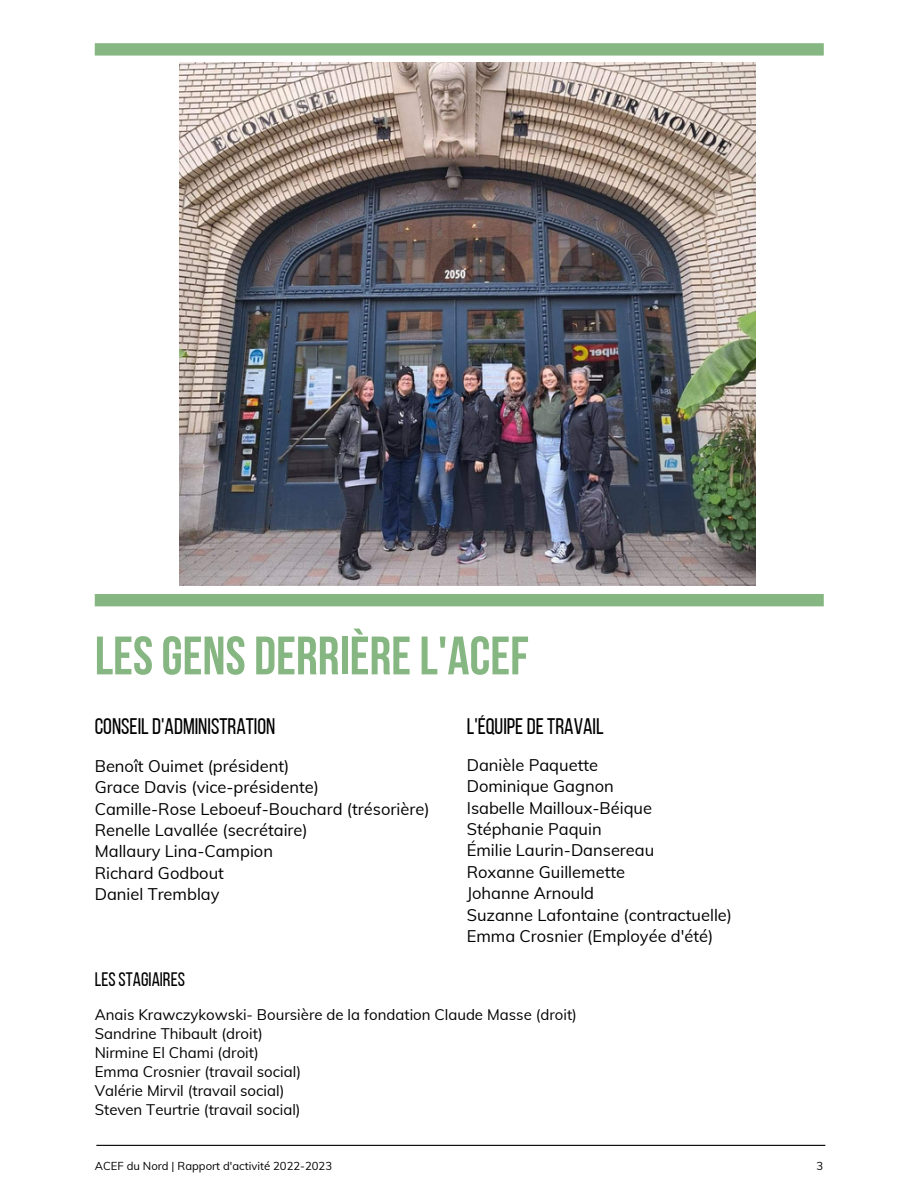
<style>
.page{position:relative;width:918px;height:1188px;background:#fff}
.page>*{position:absolute;margin:0;border:0;box-sizing:border-box;transform-origin:0 0}
.t1{font:700 54px "Bebas Neue";color:#86b681}
.t2{font:22.5px "Bebas Neue";color:#000}
.t3{font:19.5px "Bebas Neue";color:#000}
.t4{font:16.5px "Muli";color:#000}
.t5{font:15px "Muli";color:#000}
.t6{font:11.25px "Muli";color:#000}
</style>
<div class="page">
<div style="left:95px;top:43px;width:729px;height:13px;background:#86b681"></div>
<hr style="left:96px;top:1145px;width:729px;height:1px;background:#000">
<div style="left:95px;top:594px;width:729px;height:12px;background:#86b681"></div>
<img style="left:179px;top:63px;width:576px;height:523px">
<p class="t1" style="left:95px;top:634px;width:435px">LES GENS DERRIÈREL'ACEF</p>
<p class="t2" style="left:95px;top:717px;width:182px">CONSEILD'ADMINISTRATION</p>
<p class="t4" style="left:95px;top:755px;width:196px">Benoît Ouimet (président)</p>
<p class="t4" style="left:95px;top:777px;width:226px">Grace Davis (vice-présidente)</p>
<p class="t4" style="left:95px;top:798px;width:336px">Camille-Rose Leboeuf-Bouchard (trésorière)</p>
<p class="t4" style="left:95px;top:819px;width:214px">Renelle Lavallée (secrétaire)</p>
<p class="t4" style="left:95px;top:841px;width:180px">Mallaury Lina-Campion</p>
<p class="t4" style="left:95px;top:862px;width:131px">Richard Godbout</p>
<p class="t4" style="left:95px;top:884px;width:126px">Daniel Tremblay</p>
<p class="t2" style="left:467px;top:717px;width:138px">L'ÉQUIPEDETRAVAIL</p>
<p class="t4" style="left:467px;top:754px;width:133px">Danièle Paquette</p>
<p class="t4" style="left:467px;top:776px;width:149px">Dominique Gagnon</p>
<p class="t4" style="left:467px;top:797px;width:187px">Isabelle Mailloux-Béique</p>
<p class="t4" style="left:467px;top:818px;width:136px">Stéphanie Paquin</p>
<p class="t4" style="left:467px;top:840px;width:189px">Émilie Laurin-Dansereau</p>
<p class="t4" style="left:467px;top:861px;width:160px">Roxanne Guillemette</p>
<p class="t4" style="left:467px;top:883px;width:129px">Johanne Arnould</p>
<p class="t4" style="left:467px;top:904px;width:267px">Suzanne Lafontaine (contractuelle)</p>
<p class="t4" style="left:467px;top:925px;width:248px">Emma Crosnier (Employée d'été)</p>
<p class="t3" style="left:95px;top:971px;width:92px">LESSTAGIAIRES</p>
<p class="t5" style="left:95px;top:1005px;width:484px">Anais Krawczykowski- Boursière de la fondation Claude Masse (droit)</p>
<p class="t5" style="left:95px;top:1024px;width:170px">Sandrine Thibault (droit)</p>
<p class="t5" style="left:95px;top:1043px;width:166px">Nirmine El Chami (droit)</p>
<p class="t5" style="left:95px;top:1062px;width:208px">Emma Crosnier (travail social)</p>
<p class="t5" style="left:95px;top:1081px;width:191px">Valérie Mirvil (travail social)</p>
<p class="t5" style="left:95px;top:1100px;width:207px">Steven Teurtrie (travail social)</p>
<p class="t6" style="left:95px;top:1159px;width:239px">ACEF du Nord | Rapport d'activité 2022-2023</p>
<p class="t6" style="left:816px;top:1159px;width:8px">3</p>
</div>
